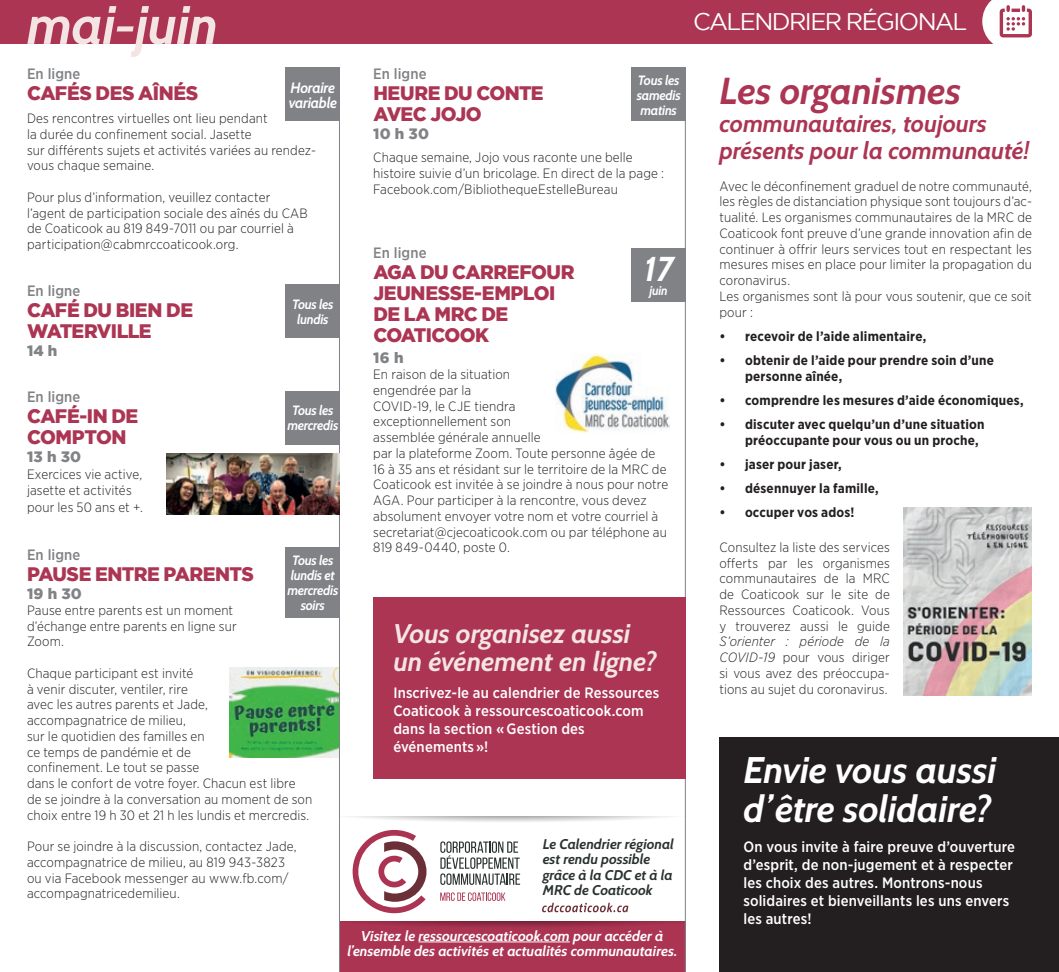
<style>
.page{position:relative;width:1059px;height:972px;background:#fff}
.page>*{position:absolute;margin:0;border:0;box-sizing:border-box;transform-origin:0 0}
.t1{font:italic 700 54px "Cabin";letter-spacing:-.01em;color:#f4e5e4}
.t2{font:italic 700 37.5px "Cabin";letter-spacing:-.005em;color:#ab3553}
.t3{font:italic 700 37.05px/39.2px "Cabin";letter-spacing:-.01em;color:#fff}
.t4{font:italic 700 34.5px "Cabin";color:#fff}
.t5{font:italic 700 27px/28.5px "Cabin";letter-spacing:-.005em;color:#f4e5e4}
.t6{font:italic 700 24px/27px "Cabin";letter-spacing:-.005em;color:#ab3553}
.t7{font:24px "Gotham";letter-spacing:-.065em;color:#fff}
.t8{font:900 19.5px/21px "Gotham";letter-spacing:-.025em;color:#ab3553}
.t9{font:500 15px/18px "Gotham Narrow";letter-spacing:.01em;color:#fff}
.t10{font:500 15px "Gotham Narrow";letter-spacing:.005em;color:#808285}
.t11{font:900 15px "Gotham";letter-spacing:.015em;color:#808285}
.t12{font:italic 700 15px/15px "Cabin";letter-spacing:-.02em;color:#fff;scale:.95 1}
.t13{font:italic 700 14.25px/15.8px "Cabin";color:#fff;text-align:center}
.t14{font:italic 700 14.1px/15.5px "Cabin";color:#29322f}
.t15{font:300 13.5px/15.8px "Gotham Narrow";letter-spacing:.01em;color:#231f20}
.t16{font:700 13.5px/15.8px "Gotham Narrow";letter-spacing:.015em;color:#231f20}
.t17{font:italic 700 13.5px/15px "Cabin";letter-spacing:-.02em;color:#fff;text-align:center;scale:.95 1}
.t18{font:italic 700 12.75px "Cabin";color:#fff;scale:.95 1}
.s1{font-style:italic}
</style>
<div class="page">
<img style="left:229px;top:667px;width:110px;height:90px">
<img style="left:555px;top:354px;width:114px;height:80px">
<div style="left:0;top:0;width:1013px;height:44px;background:#ab3553"></div>
<svg style="left:982px;top:0;width:50px;height:44px"></svg>
<div style="left:340px;top:922px;width:345px;height:50px;background:#ac3453"></div>
<svg style="left:360px;top:817px;width:325px;height:50px"></svg>
<hr style="left:418px;top:942px;width:152px;height:1px;background:#fff">
<svg style="left:542px;top:903px;width:86px;height:9px"></svg>
<svg style="left:440px;top:841px;width:80px;height:44px"></svg>
<svg style="left:440px;top:892px;width:65px;height:9px"></svg>
<svg style="left:352px;top:830px;width:74px;height:83px"></svg>
<hr style="left:339px;top:68px;width:1px;height:904px;background:#808285">
<hr style="left:685px;top:68px;width:1px;height:904px;background:#808285">
<div style="left:631px;top:248px;width:54px;height:54px;background:#808285"></div>
<img style="left:166px;top:453px;width:174px;height:62px">
<div style="left:286px;top:68px;width:54px;height:54px;background:#808285"></div>
<div style="left:286px;top:284px;width:54px;height:54px;background:#808285"></div>
<div style="left:286px;top:548px;width:54px;height:70px;background:#808285"></div>
<div style="left:286px;top:391px;width:54px;height:54px;background:#808285"></div>
<div style="left:631px;top:68px;width:54px;height:54px;background:#808285"></div>
<div style="left:373px;top:597px;width:312px;height:182px;background:#ab3553"></div>
<img style="left:903px;top:508px;width:128px;height:188px">
<div style="left:719px;top:737px;width:339px;height:235px;background:#231f20"></div>
<h1 class="t1" style="left:27px;top:-8px;width:192px">mai-juin</h1>
<h3 class="t7" style="left:693px;top:8px;width:276px">CALENDRIER RÉGIONAL</h3>
<p class="t10" style="left:27px;top:65px;width:55px">En ligne</p>
<h3 class="t8" style="left:27px;top:83px;width:173px">CAFÉS DES AÎNÉS</h3>
<p class="t15" style="left:27px;top:110px;width:290px">Des rencontres virtuelles ont lieu pendant<br>la durée du confinement social. Jasette<br>sur différents sujets et activités variées au rendez&shy;vous chaque semaine.</p>
<p class="t15" style="left:27px;top:189px;width:282px">Pour plus d’information, veuillez contacter l’agent de participation sociale des aînés du CAB de Coaticook au 819 849-7011 ou par courriel à participation@cabmrccoaticook.org.</p>
<p class="t10" style="left:27px;top:282px;width:55px">En ligne</p>
<h3 class="t8" style="left:27px;top:300px;width:167px">CAFÉ DU BIEN DE<br>WATERVILLE</h3>
<p class="t11" style="left:27px;top:343px;width:32px">14 h</p>
<p class="t10" style="left:27px;top:388px;width:55px">En ligne</p>
<h3 class="t8" style="left:27px;top:405px;width:113px">CAFÉ-IN DE<br>COMPTON</h3>
<p class="t11" style="left:27px;top:448px;width:56px">13 h 30</p>
<p class="t15" style="left:27px;top:466px;width:117px;line-height:16.5px">Exercices vie active, jasette et activités pour les 50 ans et +.</p>
<p class="t10" style="left:27px;top:545px;width:55px">En ligne</p>
<h3 class="t8" style="left:27px;top:563px;width:228px">PAUSE ENTRE PARENTS</h3>
<p class="t11" style="left:27px;top:585px;width:56px">19 h 30</p>
<p class="t15" style="left:27px;top:602px;width:211px">Pause entre parents est un moment d’échange entre parents en ligne sur<br>Zoom.</p>
<p class="t15" style="left:27px;top:665px;width:287px">Chaque participant est invité<br>à venir discuter, ventiler, rire<br>avec les autres parents et Jade,<br>accompagnatrice de milieu,<br>sur le quotidien des familles en<br>ce temps de pandémie et de<br>confinement. Le tout se passe<br>dans le confort de votre foyer. Chacun est libre de se joindre à la conversation au moment de son choix entre 19 h 30 et 21 h les lundis et mercredis.</p>
<p class="t15" style="left:27px;top:838px;width:271px">Pour se joindre à la discussion, contactez Jade, accompagnatrice de milieu, au 819 943-3823 ou via Facebook messenger au www.fb.com/ accompagnatricedemilieu.</p>
<p class="t12" style="left:289px;top:80px;width:52px">Horaire variable</p>
<p class="t17" style="left:292px;top:296px;width:45px">Tous les lundis</p>
<p class="t17" style="left:287px;top:403px;width:55px">Tous les mercredis</p>
<p class="t17" style="left:287px;top:553px;width:55px">Tous les lundis et mercredis soirs</p>
<p class="t10" style="left:373px;top:65px;width:55px">En ligne</p>
<h3 class="t8" style="left:373px;top:83px;width:172px">HEURE DU CONTE<br>AVEC JOJO</h3>
<p class="t11" style="left:373px;top:126px;width:57px">10 h 30</p>
<p class="t15" style="left:373px;top:149px;width:292px">Chaque semaine, Jojo vous raconte une belle histoire suivie d’un bricolage. En direct de la page :<br>Facebook.com/BibliothequeEstelleBureau</p>
<p class="t17" style="left:636px;top:72px;width:48px;text-align:justify">Tous les samedis matins</p>
<p class="t10" style="left:373px;top:244px;width:55px">En ligne</p>
<h3 class="t8" style="left:373px;top:261px;width:202px">AGA DU CARREFOUR<br>JEUNESSE-EMPLOI<br>DE LA MRC DE<br>COATICOOK</h3>
<p class="t11" style="left:373px;top:349px;width:32px">16 h</p>
<p class="t15" style="left:373px;top:366px;width:296px">En raison de la situation<br>engendrée par la<br>COVID-19, le CJE tiendra<br>exceptionnellement son<br>assemblée générale annuelle<br>par la plateforme Zoom. Toute personne âgée de 16 à 35 ans et résidant sur le territoire de la MRC de Coaticook est invitée à se joindre à nous pour notre AGA. Pour participer à la rencontre, vous devez absolument envoyer votre nom et votre courriel à secretariat@cjecoaticook.com ou par téléphone au 819 849-0440, poste 0.</p>
<h3 class="t4" style="left:643px;top:248px;width:31px">17</h3>
<p class="t18" style="left:649px;top:283px;width:21px">juin</p>
<h3 class="t5" style="left:393px;top:619px;width:265px">Vous organisez aussi un événement en ligne?</h3>
<p class="t9" style="left:393px;top:684px;width:267px">Inscrivez-le au calendrier de Ressources<br>Coaticook à ressourcescoaticook.com dans la section « Gestion des événements »!</p>
<p class="t14" style="left:542px;top:836px;width:133px">Le Calendrier régional est rendu possible grâce à la CDC et à la<br>MRC de Coaticook</p>
<p class="t13" style="left:347px;top:928px;width:331px">Visitez le ressourcescoaticook.com pour accéder à l’ensemble des activités et actualités communautaires.</p>
<h2 class="t2" style="left:719px;top:68px;width:243px">Les organismes</h2>
<h3 class="t6" style="left:719px;top:110px;width:311px">communautaires, toujours présents pour la communauté!</h3>
<p class="t15" style="left:719px;top:178px;width:314px">Avec le déconfinement graduel de notre communauté, les règles de distanciation physique sont toujours d’ac&shy;tualité. Les organismes communautaires de la MRC de Coaticook font preuve d’une grande innovation afin de continuer à offrir leurs services tout en respectant les mesures mises en place pour limiter la propagation du coronavirus.<br>Les organismes sont là pour vous soutenir, que ce soit pour :</p>
<p class="t16" style="left:719px;top:328px;width:208px">• recevoir de l’aide alimentaire,</p>
<p class="t16" style="left:745px;top:352px;width:250px;text-indent:-26px">• obtenir de l’aide pour prendre soin d’une personne aînée,</p>
<p class="t16" style="left:719px;top:392px;width:306px">• comprendre les mesures d’aide économiques,</p>
<p class="t16" style="left:745px;top:416px;width:241px;text-indent:-26px">• discuter avec quelqu’un d’une situation préoccupante pour vous ou un proche,</p>
<p class="t16" style="left:719px;top:456px;width:124px">• jaser pour jaser,</p>
<p class="t16" style="left:719px;top:480px;width:161px">• désennuyer la famille,</p>
<p class="t16" style="left:719px;top:504px;width:136px">• occuper vos ados!</p>
<p class="t15" style="left:719px;top:539px;width:172px;text-align:justify">Consultez la liste des services offerts par les organismes communautaires de la MRC de Coaticook sur le site de Ressources Coaticook. Vous y trouverez aussi le guide</p>
<p class="t15" style="left:719px;top:633px;width:172px;text-align:justify"><span class="s1">S’orienter : période de la COVID-19</span> pour vous diriger si vous avez des préoccupa&shy;tions au sujet du coronavirus.</p>
<h3 class="t3" style="left:743px;top:751px;width:254px">Envie vous aussi d’être solidaire?</h3>
<p class="t9" style="left:743px;top:838px;width:273px">On vous invite à faire preuve d’ouverture d’esprit, de non-jugement et à respecter les choix des autres. Montrons-nous solidaires et bienveillants les uns envers les autres!</p>
</div>
